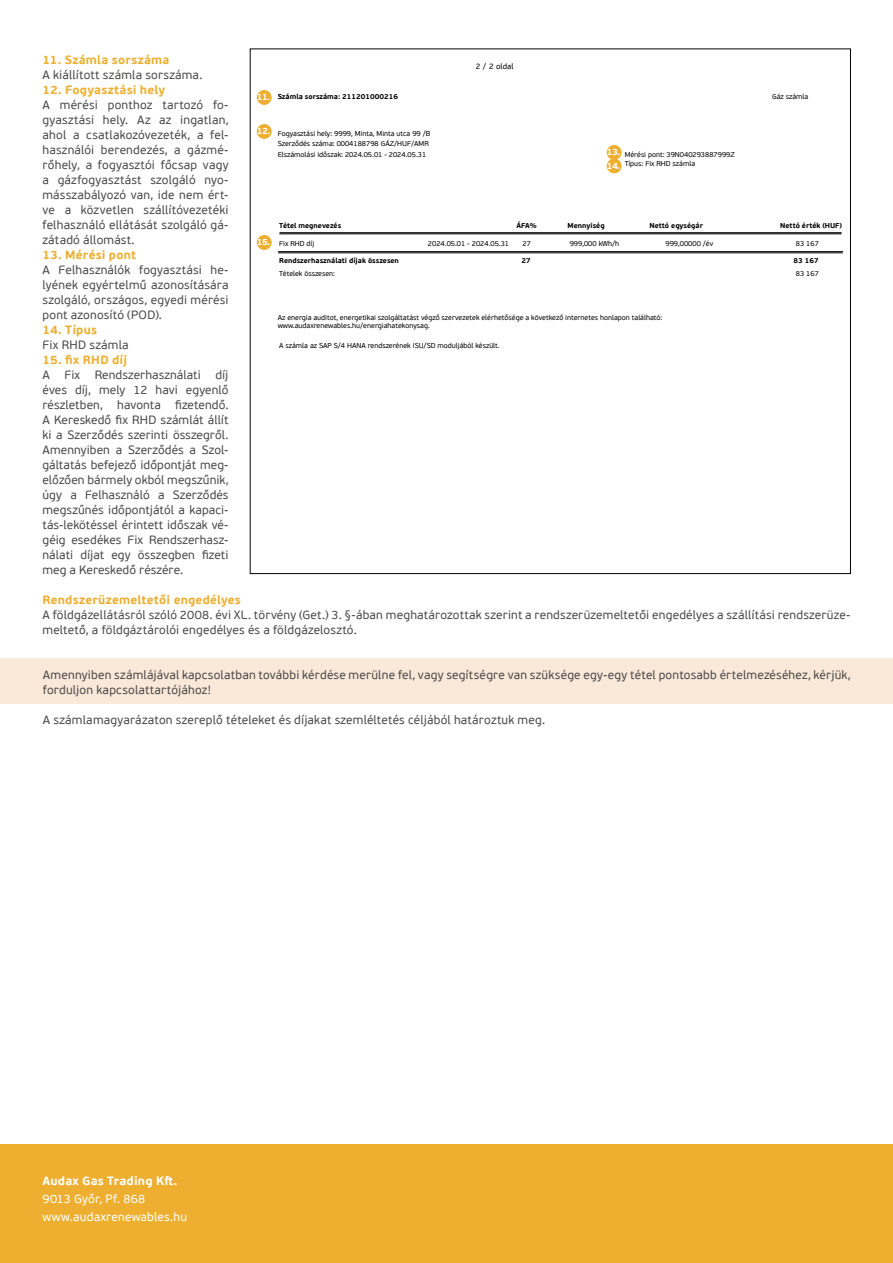
<style>
.page{position:relative;width:893px;height:1263px;background:#fff}
.page>*{position:absolute;margin:0;border:0;box-sizing:border-box;transform-origin:0 0}
.t1{font:12px/15px "PF Beau Sans Pro";letter-spacing:.015em;color:#4a4a49;text-align:justify}
.t2{font:700 12px "PF Beau Sans Pro";letter-spacing:.015em;color:#eeaf30}
.t3{font:12px/18px "PF Beau Sans Pro";letter-spacing:.015em;color:#fff}
.t4{font:700 12px "PF Beau Sans Pro";letter-spacing:.015em;color:#fff}
.t5{font:700 9px/13.5px "PF Beau Sans Pro";letter-spacing:-.07em;color:#fff}
.t6{font:7.8px "PF Beau Sans Pro";color:#000}
.t7{font:7.2px/8.6px "PF Beau Sans Pro";color:#000}
.t8{font:700 7.2px "PF Beau Sans Pro";color:#000}
</style>
<div class="page">
<div style="left:0;top:1144px;width:893px;height:119px;background:#eeaf30"></div>
<div style="left:0;top:658px;width:893px;height:46px;background:#fae8d9"></div>
<svg style="left:279px;top:232px;width:563px;height:3px;background:#5b5b5b"></svg>
<svg style="left:278px;top:251px;width:565px;height:3px;background:#5b5b5b"></svg>
<div style="left:257px;top:124px;width:15px;height:15px;background:#eeaf30;border-radius:50%"></div>
<div style="left:257px;top:90px;width:15px;height:15px;background:#eeaf30;border-radius:50%"></div>
<div style="left:257px;top:235px;width:15px;height:15px;background:#eeaf30;border-radius:50%"></div>
<div style="left:607px;top:145px;width:15px;height:15px;background:#eeaf30;border-radius:50%"></div>
<div style="left:607px;top:158px;width:15px;height:15px;background:#eeaf30;border-radius:50%"></div>
<p class="t2" style="left:43px;top:52px;width:128px">11. Számla sorszáma</p>
<p class="t1" style="left:43px;top:68px;width:161px">A kiállított számla sorszáma.</p>
<p class="t2" style="left:43px;top:82px;width:124px">12. Fogyasztási hely</p>
<p class="t1" style="left:43px;top:98px;width:188px">A mérési ponthoz tartozó fo&shy;gyasztási hely. Az az ingatlan, ahol a csatlakozóvezeték, a fel&shy;használói berendezés, a gázmé&shy;rőhely, a fogyasztói főcsap vagy a gázfogyasztást szolgáló nyo&shy;másszabályozó van, ide nem ért&shy;ve a közvetlen szállítóvezetéki felhasználó ellátását szolgáló gá&shy;zátadó állomást.</p>
<p class="t2" style="left:43px;top:247px;width:95px">13. Mérési pont</p>
<p class="t1" style="left:43px;top:263px;width:188px">A Felhasználók fogyasztási he&shy;lyének egyértelmű azonosítására szolgáló, országos, egyedi mérési pont azonosító (POD).</p>
<p class="t2" style="left:43px;top:322px;width:56px">14. Típus</p>
<p class="t1" style="left:43px;top:338px;width:88px">Fix RHD számla</p>
<p class="t2" style="left:43px;top:352px;width:86px">15. fix RHD díj</p>
<p class="t1" style="left:43px;top:368px;width:188px">A Fix Rendszerhasználati díj éves díj, mely 12 havi egyenlő részletben, havonta fizetendő.<br>A Kereskedő fix RHD számlát állít ki a Szerződés szerinti összegről.<br>Amennyiben a Szerződés a Szol&shy;gáltatás befejező időpontját meg&shy;előzően bármely okból megszűnik, úgy a Felhasználó a Szerződés megszűnés időpontjától a kapaci&shy;tás-lekötéssel érintett időszak vé&shy;géig esedékes Fix Rendszerhasz&shy;nálati díjat egy összegben fizeti meg a Kereskedő részére.</p>
<p class="t6" style="left:476px;top:62px;width:39px">2 / 2 oldal</p>
<p class="t5" style="left:257px;top:91px;width:15px">11.</p>
<p class="t5" style="left:257px;top:125px;width:15px">12.</p>
<p class="t8" style="left:278px;top:92px;width:122px">Számla sorszáma: 211201000216</p>
<p class="t7" style="left:772px;top:93px;width:38px">Gáz számla</p>
<p class="t7" style="left:278px;top:128px;width:154px;line-height:10.1px">Fogyasztási hely: 9999, Minta, Minta utca 99 /B<br>Szerződés száma: 0004188798 GÁZ/HUF/AMR</p>
<p class="t7" style="left:278px;top:151px;width:150px">Elszámolási időszak: 2024.05.01 - 2024.05.31</p>
<p class="t7" style="left:625px;top:151px;width:112px">Mérési pont: 39N040293887999Z<br>Típus: Fix RHD számla</p>
<p class="t5" style="left:607px;top:146px;width:15px">13.<br>14.</p>
<p class="t5" style="left:257px;top:236px;width:15px">15.</p>
<p class="t8" style="left:279px;top:221px;width:63px">Tétel megnevezés</p>
<p class="t8" style="left:516px;top:221px;width:22px">ÁFA%</p>
<p class="t8" style="left:568px;top:221px;width:39px">Mennyiség</p>
<p class="t8" style="left:650px;top:221px;width:55px">Nettó egységár</p>
<p class="t8" style="left:780px;top:221px;width:63px">Nettó érték (HUF)</p>
<p class="t7" style="left:279px;top:239px;width:37px">Fix RHD díj</p>
<p class="t7" style="left:428px;top:239px;width:83px">2024.05.01 - 2024.05.31</p>
<p class="t7" style="left:522px;top:239px;width:10px">27</p>
<p class="t7" style="left:570px;top:239px;width:51px">999,000 kWh/h</p>
<p class="t7" style="left:665px;top:239px;width:49px">999,00000 /év</p>
<p class="t7" style="left:796px;top:239px;width:24px">83 167</p>
<p class="t8" style="left:279px;top:256px;width:121px">Rendszerhasználati díjak összesen</p>
<p class="t8" style="left:522px;top:256px;width:11px">27</p>
<p class="t8" style="left:794px;top:256px;width:27px">83 167</p>
<p class="t7" style="left:279px;top:269px;width:57px">Tételek összesen:</p>
<p class="t7" style="left:796px;top:269px;width:24px">83 167</p>
<p class="t7" style="left:278px;top:313px;width:386px">Az energia auditot, energetikai szolgáltatást végző szervezetek elérhetősége a következő internetes honlapon található: www.audaxrenewables.hu/energiahatekonysag.</p>
<p class="t7" style="left:279px;top:342px;width:222px">A számla az SAP S/4 HANA rendszerének ISU/SD moduljából készült.</p>
<p class="t2" style="left:43px;top:592px;width:200px">Rendszerüzemeltetői engedélyes</p>
<p class="t1" style="left:43px;top:608px;width:809px">A földgázellátásról szóló 2008. évi XL. törvény (Get.) 3. §-ában meghatározottak szerint a rendszerüzemeltetői engedélyes a szállítási rendszerüze&shy;meltető, a földgáztárolói engedélyes és a földgázelosztó.</p>
<p class="t1" style="left:43px;top:668px;width:809px">Amennyiben számlájával kapcsolatban további kérdése merülne fel, vagy segítségre van szüksége egy-egy tétel pontosabb értelmezéséhez, kérjük, forduljon kapcsolattartójához!</p>
<p class="t1" style="left:43px;top:713px;width:504px">A számlamagyarázaton szereplő tételeket és díjakat szemléltetés céljából határoztuk meg.</p>
<p class="t4" style="left:43px;top:1173px;width:136px">Audax Gas Trading Kft.</p>
<p class="t3" style="left:43px;top:1190px;width:146px">9013 Győr, Pf. 868 www.audaxrenewables.hu</p>
</div>
